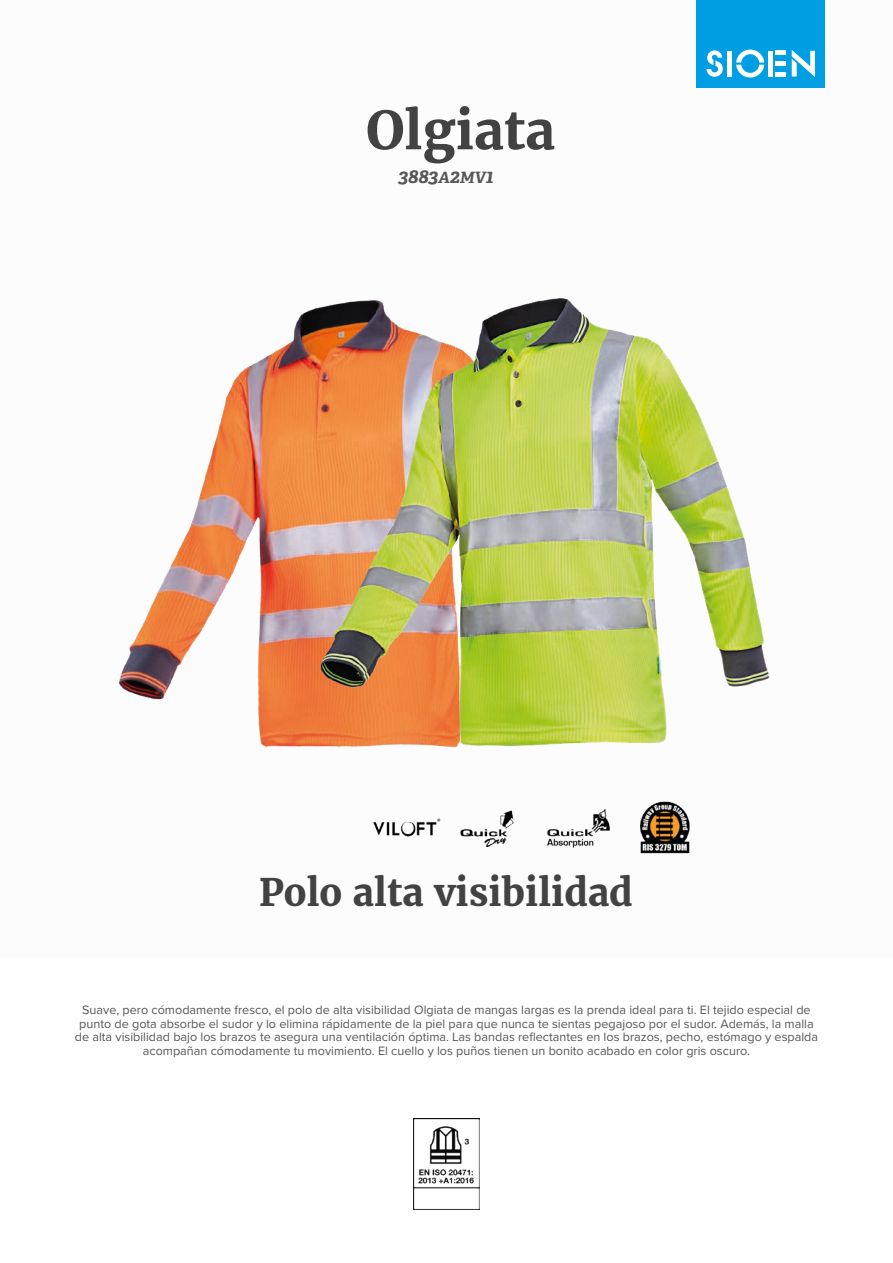
<style>
.page{position:relative;width:893px;height:1263px;background:#fff}
.page>*{position:absolute;margin:0;border:0;box-sizing:border-box;transform-origin:0 0}
.t1{font:700 52.5px "Merriweather";color:#424243}
.t2{font:700 37.5px "Merriweather";color:#424243}
.t3{font:italic 700 19.5px "Adelle";color:#575756}
.t4{font:12.6px/13.6px "Proxima Nova";color:#575756;text-align:center}
.s1{font-size:15.6px}
</style>
<div class="page">
<div style="left:697px;top:0;width:128px;height:88px;background:#009fe3"></div>
<svg style="left:707px;top:50px;width:16px;height:27px"></svg>
<svg style="left:736px;top:50px;width:28px;height:28px"></svg>
<div style="left:727px;top:51px;width:5px;height:26px;background:#fff"></div>
<div style="left:768px;top:51px;width:5px;height:26px;background:#fff"></div>
<div style="left:775px;top:72px;width:11px;height:5px;background:#fff"></div>
<div style="left:775px;top:61px;width:11px;height:5px;background:#fff"></div>
<hr style="left:775px;top:51px;width:11px;height:4px;background:#fff">
<svg style="left:792px;top:50px;width:23px;height:27px"></svg>
<img style="left:413px;top:1118px;width:67px;height:92px">
<img style="left:118px;top:320px;width:180px;height:427px">
<img style="left:298px;top:297px;width:472px;height:557px">
<h1 class="t1" style="left:366px;top:95px;width:190px">Olgiata</h1>
<h3 class="t3" style="left:398px;top:164px;width:97px">3883<span class="s1">A</span>2<span class="s1">MV</span>1</h3>
<h2 class="t2" style="left:259px;top:867px;width:375px">Polo alta visibilidad</h2>
<p class="t4" style="left:75px;top:1002px;width:745px">Suave, pero cómodamente fresco, el polo de alta visibilidad Olgiata de mangas largas es la prenda ideal para ti. El tejido especial de punto de gota absorbe el sudor y lo elimina rápidamente de la piel para que nunca te sientas pegajoso por el sudor. Además, la malla de alta visibilidad bajo los brazos te asegura una ventilación óptima. Las bandas reflectantes en los brazos, pecho, estómago y espalda acompañan cómodamente tu movimiento. El cuello y los puños tienen un bonito acabado en color gris oscuro.</p>
</div>
